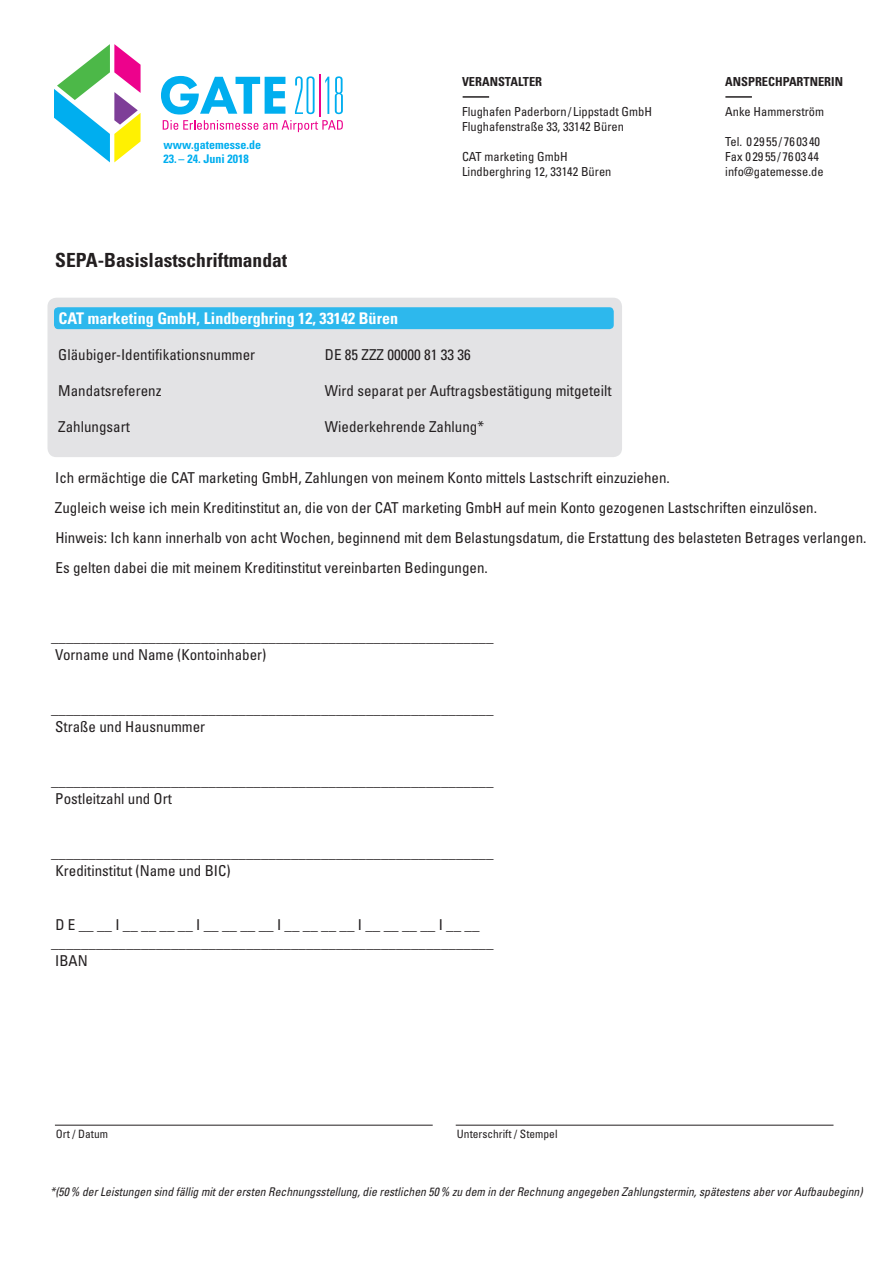
<style>
.page{position:relative;width:893px;height:1263px;background:#fff}
.page>*{position:absolute;margin:0;border:0;box-sizing:border-box;transform-origin:0 0}
.t1{font:700 condensed 19.5px "Univers";color:#231f20}
.t2{font:700 condensed 16.05px "Univers";color:#fff}
.t3{font:condensed 15px/18px "Univers";color:#231f20}
.t4{font:condensed 12.45px/15px "Univers";color:#231f20}
.t5{font:700 condensed 12.45px "Univers";color:#231f20}
.t6{font:italic condensed 12px "Univers";color:#231f20}
.t7{font:700 condensed 12px "Univers";color:#00aeef}
.t8{font:condensed 11.4px "Univers";color:#231f20}
</style>
<div class="page">
<div style="left:47px;top:298px;width:575px;height:159px;background:#e3e3e5;border-radius:9px"></div>
<div style="left:54px;top:307px;width:560px;height:22px;background:#2db8ed;border-radius:4px"></div>
<hr style="left:55px;top:1125px;width:378px;height:1px;background:#231f20">
<hr style="left:456px;top:1125px;width:377px;height:1px;background:#231f20">
<hr style="left:319px;top:74px;width:2px;height:43px;background:#ed028c">
<svg style="left:54px;top:44px;width:87px;height:118px"></svg>
<svg style="left:161px;top:76px;width:182px;height:56px"></svg>
<hr style="left:463px;top:96px;width:26px;height:2px;background:#231f20">
<hr style="left:725px;top:96px;width:27px;height:2px;background:#231f20">
<p class="t7" style="left:163px;top:137px;width:99px">www.gatemesse.de</p>
<p class="t7" style="left:164px;top:151px;width:87px">23.– 24. Juni 2018</p>
<h1 class="t1" style="left:55px;top:248px;width:233px">SEPA-Basislastschriftmandat</h1>
<p class="t5" style="left:462px;top:74px;width:82px">VERANSTALTER</p>
<p class="t4" style="left:462px;top:104px;width:191px">Flughafen Paderborn/ Lippstadt GmbH<br>Flughafenstraße 33, 33142 Büren</p>
<p class="t4" style="left:462px;top:149px;width:151px">CAT marketing GmbH<br>Lindberghring 12, 33142 Büren</p>
<p class="t5" style="left:725px;top:74px;width:119px">ANSPRECHPARTNERIN</p>
<p class="t4" style="left:725px;top:104px;width:100px">Anke Hammerström</p>
<p class="t4" style="left:725px;top:134px;width:100px">Tel. 0 29 55 / 76 03 40<br>Fax 0 29 55 / 76 03 44 info@gatemesse.de</p>
<p class="t2" style="left:58px;top:308px;width:341px">CAT marketing GmbH, Lindberghring 12, 33142 Büren</p>
<p class="t3" style="left:58px;top:345px;width:198px">Gläubiger-Identifikationsnummer</p>
<p class="t3" style="left:325px;top:345px;width:147px">DE 85 ZZZ 00000 81 33 36</p>
<p class="t3" style="left:58px;top:381px;width:105px">Mandatsreferenz</p>
<p class="t3" style="left:325px;top:381px;width:288px">Wird separat per Auftragsbestätigung mitgeteilt</p>
<p class="t3" style="left:58px;top:417px;width:73px">Zahlungsart</p>
<p class="t3" style="left:325px;top:417px;width:161px">Wiederkehrende Zahlung*</p>
<p class="t3" style="left:55px;top:462px;width:813px;line-height:30px">Ich ermächtige die CAT marketing GmbH, Zahlungen von meinem Konto mittels Lastschrift einzuziehen.<br>Zugleich weise ich mein Kreditinstitut an, die von der CAT marketing GmbH auf mein Konto gezogenen Lastschriften einzulösen.<br>Hinweis: Ich kann innerhalb von acht Wochen, beginnend mit dem Belastungsdatum, die Erstattung des belasteten Betrages verlangen.<br>Es gelten dabei die mit meinem Kreditinstitut vereinbarten Bedingungen.</p>
<p class="t3" style="left:51px;top:627px;width:444px">___________________________________________________________<br>Vorname und Name (Kontoinhaber)</p>
<p class="t3" style="left:51px;top:699px;width:444px">___________________________________________________________<br>Straße und Hausnummer</p>
<p class="t3" style="left:51px;top:771px;width:444px">___________________________________________________________<br>Postleitzahl und Ort</p>
<p class="t3" style="left:56px;top:843px;width:439px;text-indent:-4px">___________________________________________________________<br>Kreditinstitut (Name und BIC)</p>
<p class="t3" style="left:51px;top:915px;width:444px">D E __ __ I __ __ __ __ I __ __ __ __ I __ __ __ __ I __ __ __ __ I __ __ ___________________________________________________________<br>IBAN</p>
<p class="t8" style="left:56px;top:1127px;width:54px">Ort / Datum</p>
<p class="t8" style="left:457px;top:1127px;width:102px">Unterschrift / Stempel</p>
<p class="t6" style="left:50px;top:1184px;width:814px">*(50% der Leistungen sind fällig mit der ersten Rechnungsstellung, die restlichen 50% zu dem in der Rechnung angegeben Zahlungstermin, spätestens aber vor Aufbaubeginn)</p>
</div>
